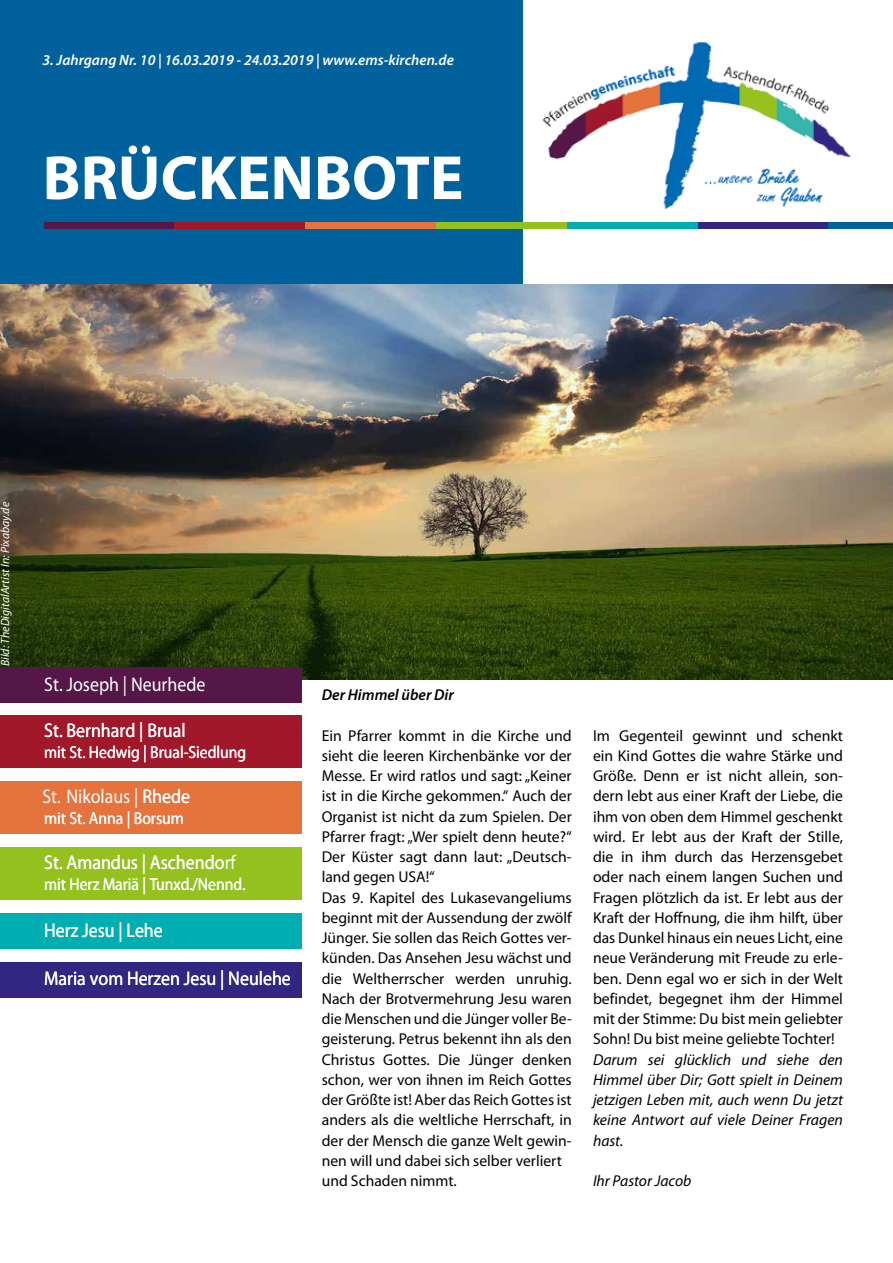
<style>
.page{position:relative;width:893px;height:1263px;background:#fff}
.page>*{position:absolute;margin:0;border:0;box-sizing:border-box;transform-origin:0 0}
.t1{font:700 63px "Myriad Pro";color:#fff}
.t2{font:19.8px "Myriad Pro";color:#fff;scale:.9 1}
.t3{font:17.4px "Myriad Pro";color:#fff;scale:.9 1}
.t4{font:15.75px/20.2px "Myriad Pro";color:#000}
.t5{font:italic 15.75px/20.2px "Myriad Pro";color:#000;text-align:justify}
.t6{font:italic 600 15.75px "Myriad Pro";color:#000}
.t7{font:italic 600 15px "Myriad Pro";color:#fff}
.t8{font:italic 12px "Myriad Pro";color:#fff}
</style>
<div class="page">
<div style="left:0;top:0;width:522px;height:285px;background:#00619d"></div>
<img style="left:542px;top:41px;width:309px;height:168px">
<div style="left:43px;top:222px;width:131px;height:6px;background:#541747"></div>
<div style="left:697px;top:222px;width:131px;height:6px;background:#312783"></div>
<div style="left:567px;top:222px;width:130px;height:6px;background:#00adb1"></div>
<div style="left:436px;top:222px;width:131px;height:6px;background:#95c11f"></div>
<div style="left:305px;top:222px;width:131px;height:6px;background:#e6723c"></div>
<div style="left:174px;top:222px;width:131px;height:6px;background:#a1182b"></div>
<div style="left:828px;top:222px;width:65px;height:6px;background:#00619d"></div>
<img style="left:0;top:285px;width:893px;height:395px">
<div style="left:0;top:962px;width:302px;height:35px;background:#312783"></div>
<div style="left:0;top:913px;width:302px;height:35px;background:#00adb1"></div>
<div style="left:0;top:847px;width:302px;height:53px;background:#95c11f"></div>
<div style="left:0;top:715px;width:302px;height:53px;background:#a1182b"></div>
<div style="left:0;top:781px;width:302px;height:53px;background:#e6723c"></div>
<div style="left:0;top:668px;width:302px;height:35px;background:#541747"></div>
<p class="t7" style="left:43px;top:51px;width:413px">3. Jahrgang Nr. 10 | 16.03.2019 - 24.03.2019 | www.ems-kirchen.de</p>
<h1 class="t1" style="left:43px;top:137px;width:422px">BRÜCKENBOTE</h1>
<p class="t8" style="left:-2px;top:666px;width:166px;rotate:-90deg">Bild: TheDigitalArtist In: Pixabay.de</p>
<p class="t2" style="left:44px;top:672px;width:181px">St. Joseph | Neurhede</p>
<p class="t2" style="left:44px;top:718px;width:159px">St. Bernhard | Brual</p>
<p class="t3" style="left:44px;top:741px;width:226px">mit St. Hedwig | Brual-Siedlung</p>
<p class="t2" style="left:42px;top:784px;width:159px">St. Bernhard | Brual</p>
<p class="t2" style="left:66px;top:784px;width:139px">Nikolaus | Rhede</p>
<p class="t3" style="left:44px;top:807px;width:157px">mit St. Anna | Borsum</p>
<p class="t2" style="left:44px;top:850px;width:214px">St. Amandus | Aschendorf</p>
<p class="t3" style="left:44px;top:873px;width:225px">mit Herz Mariä | Tunxd./Nennd.</p>
<p class="t2" style="left:44px;top:918px;width:133px">Herz Jesu | Lehe</p>
<p class="t2" style="left:44px;top:966px;width:276px">Maria vom Herzen Jesu | Neulehe</p>
<p class="t6" style="left:322px;top:685px;width:134px">Der Himmel über Dir</p>
<p class="t4" style="left:322px;top:725px;width:252px">Ein Pfarrer kommt in die Kirche und sieht die leeren Kirchenbänke vor der Messe. Er wird ratlos und sagt: „Keiner ist in die Kirche gekommen.“ Auch der Organist ist nicht da zum Spielen. Der Pfarrer fragt: „Wer spielt denn heute?“ Der Küster sagt dann laut: „Deutsch&shy;land gegen USA!“<br>Das 9. Kapitel des Lukasevangeliums beginnt mit der Aussendung der zwölf Jünger. Sie sollen das Reich Gottes ver&shy;künden. Das Ansehen Jesu wächst und die Weltherrscher werden unruhig.<br>Nach der Brotvermehrung Jesu waren die Menschen und die Jünger voller Be&shy;geisterung. Petrus bekennt ihn als den Christus Gottes. Die Jünger denken schon, wer von ihnen im Reich Gottes der Größte ist! Aber das Reich Gottes ist anders als die weltliche Herrschaft, in der der Mensch die ganze Welt gewin&shy;nen will und dabei sich selber verliert und Schaden nimmt.</p>
<p class="t4" style="left:593px;top:725px;width:252px;text-align:justify">Im Gegenteil gewinnt und schenkt ein Kind Gottes die wahre Stärke und Größe. Denn er ist nicht allein, son&shy;dern lebt aus einer Kraft der Liebe, die ihm von oben dem Himmel geschenkt wird. Er lebt aus der Kraft der Stille, die in ihm durch das Herzensgebet oder nach einem langen Suchen und Fragen plötzlich da ist. Er lebt aus der Kraft der Hoffnung, die ihm hilft, über das Dunkel hinaus ein neues Licht, eine neue Veränderung mit Freude zu erle&shy;ben. Denn egal wo er sich in der Welt befindet, begegnet ihm der Himmel mit der Stimme: Du bist mein geliebter Sohn! Du bist meine geliebte Tochter!</p>
<p class="t5" style="left:593px;top:1049px;width:251px">Darum sei glücklich und siehe den Himmel über Dir; Gott spielt in Deinem jetzigen Leben mit, auch wenn Du jetzt keine Antwort auf viele Deiner Fragen hast.</p>
<p class="t5" style="left:593px;top:1170px;width:100px">Ihr Pastor Jacob</p>
</div>
